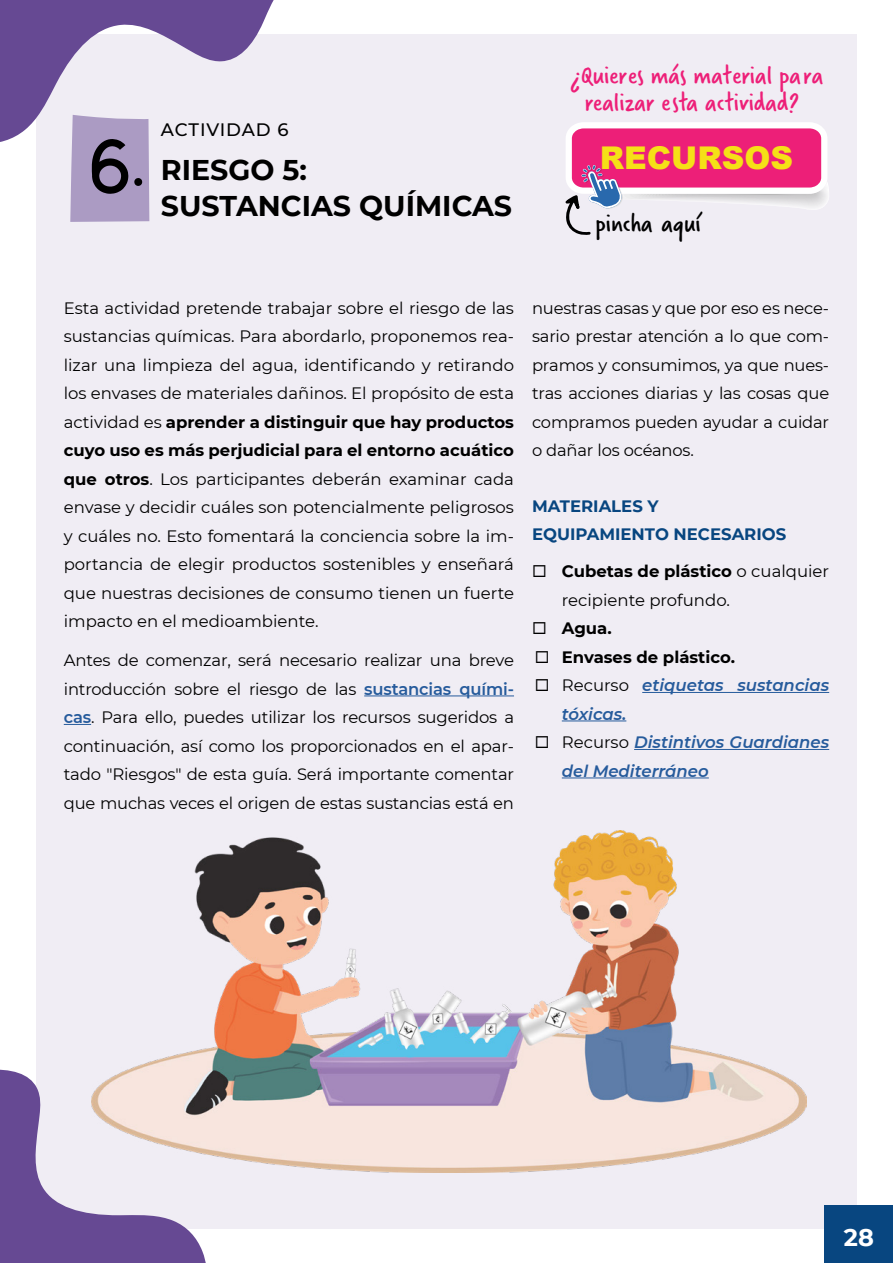
<style>
.page{position:relative;width:893px;height:1263px;background:#fff}
.page>*{position:absolute;margin:0;border:0;box-sizing:border-box;transform-origin:0 0}
.t1{font:75px "Marykate";color:#000}
.t2{font:900 31.35px "Arial";color:#f5e017}
.t3{font:700 28.5px/36px "Montserrat";color:#000}
.t4{font:27.75px/26.4px "Verveine";color:#ed1f78;text-align:center}
.t5{font:27.75px "Verveine";color:#000}
.t6{font:700 24px "Montserrat";color:#fff}
.t7{font:500 18px "Montserrat";letter-spacing:.045em;color:#000}
.t8{font:16.5px/28.5px "Montserrat";letter-spacing:-.01em;color:#000;text-align:justify}
.t9{font:italic 600 16.5px/28.5px "Montserrat";color:#265b9c}
.t10{font:700 16.5px/28px "Montserrat";color:#084680}
.s1{font-weight:700}
.s2{font-weight:600;color:#265b9c}
.s3{font-weight:700;font-style:normal;color:#000}
.s4{font-weight:400;font-style:normal;color:#000}
</style>
<div class="page">
<div style="left:36px;top:34px;width:821px;height:1195px;background:#f0edf4"></div>
<div style="left:70px;top:144px;width:79px;height:78px;background:#ab9bc3"></div>
<hr style="left:364px;top:695px;width:150px;height:1px;background:#265b9c">
<svg style="left:64px;top:724px;width:27px;height:1px"></svg>
<svg style="left:0;top:0;width:274px;height:144px"></svg>
<svg style="left:0;top:1069px;width:206px;height:194px"></svg>
<hr style="left:642px;top:692px;width:187px;height:1px;background:#265b9c">
<hr style="left:562px;top:720px;width:64px;height:1px;background:#265b9c">
<hr style="left:634px;top:749px;width:195px;height:1px;background:#265b9c">
<hr style="left:562px;top:777px;width:147px;height:1px;background:#265b9c">
<img style="left:91px;top:831px;width:715px;height:341px">
<svg style="left:565px;top:122px;width:264px;height:113px"></svg>
<div style="left:825px;top:1205px;width:68px;height:58px;background:#084680"></div>
<h1 class="t1" style="left:89px;top:139px;width:58px">6.</h1>
<p class="t7" style="left:161px;top:118px;width:129px">ACTIVIDAD 6</p>
<h3 class="t3" style="left:161px;top:151px;width:353px">RIESGO 5:<br>SUSTANCIAS QUÍMICAS</h3>
<h3 class="t4" style="left:570px;top:63px;width:254px">¿Quieres más material para realizar esta actividad?</h3>
<h2 class="t2" style="left:600px;top:135px;width:195px">RECURSOS</h2>
<h3 class="t5" style="left:595px;top:204px;width:107px">pincha aquí</h3>
<p class="t8" style="left:64px;top:293px;width:452px">Esta actividad pretende trabajar sobre el riesgo de las sustancias químicas. Para abordarlo, proponemos rea&shy;lizar una limpieza del agua, identificando y retirando los envases de materiales dañinos. El propósito de esta actividad es <span class="s1">aprender a distinguir que hay productos cuyo uso es más perjudicial para el entorno acuático que otros</span>. Los participantes deberán examinar cada envase y decidir cuáles son potencialmente peligrosos y cuáles no. Esto fomentará la conciencia sobre la im&shy;portancia de elegir productos sostenibles y enseñará que nuestras decisiones de consumo tienen un fuerte impacto en el medioambiente.</p>
<p class="t8" style="left:64px;top:645px;width:452px">Antes de comenzar, será necesario realizar una breve introducción sobre el riesgo de las <span class="s2">sustancias quími&shy;cas</span>. Para ello, puedes utilizar los recursos sugeridos a continuación, así como los proporcionados en el apar&shy;tado "Riesgos" de esta guía. Será importante comentar que muchas veces el origen de estas sustancias está en</p>
<p class="t8" style="left:532px;top:293px;width:299px">nuestras casas y que por eso es nece&shy;sario prestar atención a lo que com&shy;pramos y consumimos, ya que nues&shy;tras acciones diarias y las cosas que compramos pueden ayudar a cuidar o dañar los océanos.</p>
<p class="t10" style="left:532px;top:491px;width:256px">MATERIALES Y<br>EQUIPAMIENTO NECESARIOS</p>
<p class="t8" style="left:562px;top:556px;width:269px"><span class="s1">Cubetas de plástico</span> o cualquier recipiente profundo.</p>
<p class="t9" style="left:562px;top:613px;width:269px"><span class="s3">Agua.<br>Envases de plástico.<br></span><span class="s4">Recurso</span> etiquetas sustancias tóxicas.<br><span class="s4">Recurso</span> Distintivos Guardianes del Mediterráneo</p>
<h3 class="t6" style="left:844px;top:1220px;width:31px">28</h3>
</div>
